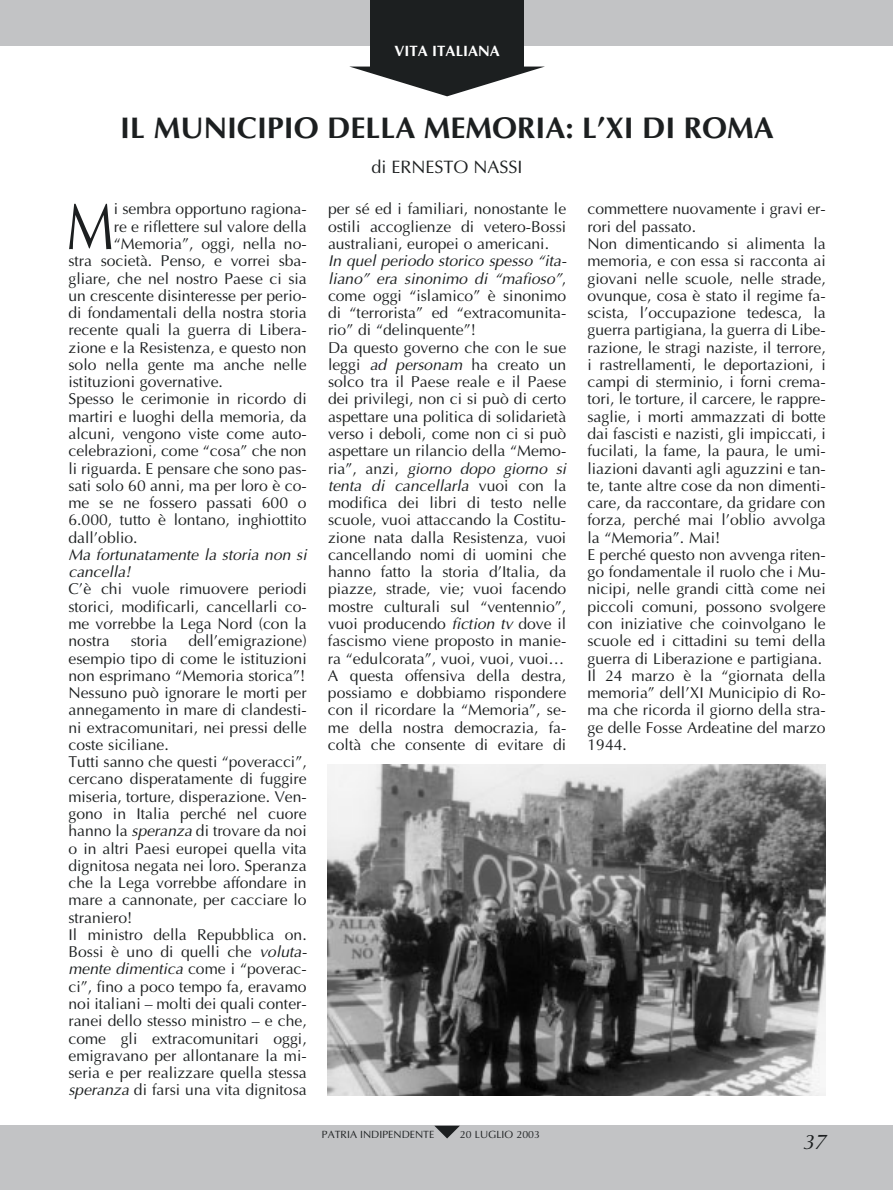
<style>
.page{position:relative;width:893px;height:1190px;background:#fff}
.page>*{position:absolute;margin:0;border:0;box-sizing:border-box;transform-origin:0 0}
.t1{font:66.45px "Optima";color:#1c1f20;scale:.8 1}
.t2{font:700 30px "Optima";color:#1c1f20}
.t3{font:italic 21px "Optima";color:#1c1f20}
.t4{font:18px "Optima";color:#1c1f20}
.t5{font:15.75px/17.2px "Optima";color:#1c1f20}
.t6{font:italic 15.75px/17.2px "Optima";color:#1c1f20}
.t7{font:700 15px "Optima";color:#fff}
.t8{font:10.5px "Optima";color:#1c1f20}
.s1{font-style:italic}
</style>
<div class="page">
<div style="left:0;top:1125px;width:892px;height:64px;background:#c2c3c5"></div>
<div style="left:0;top:0;width:892px;height:45px;background:#c2c3c5"></div>
<div style="left:370px;top:0;width:153px;height:67px;background:#1c1f20"></div>
<svg style="left:351px;top:67px;width:192px;height:29px"></svg>
<svg style="left:434px;top:1125px;width:26px;height:13px"></svg>
<img style="left:328px;top:764px;width:497px;height:332px">
<p class="t7" style="left:394px;top:44px;width:107px">VITA ITALIANA</p>
<h2 class="t2" style="left:120px;top:115px;width:655px">IL MUNICIPIO DELLA MEMORIA: L’XI DI ROMA</h2>
<p class="t4" style="left:371px;top:159px;width:153px">di ERNESTO NASSI</p>
<h1 class="t1" style="left:67px;top:199px;width:61px">M</h1>
<p class="t5" style="left:114px;top:202px;width:194px">i sembra opportuno ragiona-</p>
<p class="t5" style="left:114px;top:219px;width:194px">re e riflettere sul valore della</p>
<p class="t5" style="left:114px;top:236px;width:194px">“Memoria”, oggi, nella no-</p>
<p class="t5" style="left:68px;top:254px;width:240px">stra società. Penso, e vorrei sba-</p>
<p class="t5" style="left:68px;top:271px;width:240px">gliare, che nel nostro Paese ci sia</p>
<p class="t5" style="left:68px;top:288px;width:240px">un crescente disinteresse per perio-</p>
<p class="t5" style="left:68px;top:306px;width:240px">di fondamentali della nostra storia</p>
<p class="t5" style="left:68px;top:323px;width:240px">recente quali la guerra di Libera-</p>
<p class="t5" style="left:68px;top:340px;width:240px">zione e la Resistenza, e questo non</p>
<p class="t5" style="left:68px;top:357px;width:240px">solo nella gente ma anche nelle</p>
<p class="t5" style="left:68px;top:375px;width:156px">istituzioni governative.</p>
<p class="t5" style="left:68px;top:392px;width:240px">Spesso le cerimonie in ricordo di</p>
<p class="t5" style="left:68px;top:409px;width:240px">martiri e luoghi della memoria, da</p>
<p class="t5" style="left:68px;top:426px;width:240px">alcuni, vengono viste come auto-</p>
<p class="t5" style="left:68px;top:444px;width:240px">celebrazioni, come “cosa” che non</p>
<p class="t5" style="left:68px;top:461px;width:240px">li riguarda. E pensare che sono pas-</p>
<p class="t5" style="left:68px;top:478px;width:240px">sati solo 60 anni, ma per loro è co-</p>
<p class="t5" style="left:68px;top:495px;width:240px">me se ne fossero passati 600 o</p>
<p class="t5" style="left:68px;top:513px;width:240px">6.000, tutto è lontano, inghiottito</p>
<p class="t5" style="left:68px;top:530px;width:71px">dall’oblio.</p>
<p class="t6" style="left:68px;top:547px;width:240px">Ma fortunatamente la storia non si cancella!</p>
<p class="t5" style="left:68px;top:582px;width:240px;text-align:justify">C’è chi vuole rimuovere periodi storici, modificarli, cancellarli co&shy;me vorrebbe la Lega Nord (con la nostra</p>
<p class="t5" style="left:68px;top:634px;width:240px;text-indent:120px">dell’emigrazione) esempio tipo di come le istituzioni non esprimano “Memoria storica”!<br>Nessuno può ignorare le morti per annegamento in mare di clandesti&shy;ni extracomunitari, nei pressi delle coste siciliane.<br>Tutti sanno che questi “poveracci”, cercano disperatamente di fuggire miseria, torture, disperazione. Ven&shy;gono in Italia perché nel cuore hanno la <span class="s1">speranza</span> di trovare da noi o in altri Paesi europei quella vita dignitosa negata nei loro. Speranza che la Lega vorrebbe affondare in mare a cannonate, per cacciare lo straniero!<br>Il ministro della Repubblica on.<br>Bossi è uno di quelli che <span class="s1">voluta&shy;mente dimentica</span> come i “poverac&shy;ci”, fino a poco tempo fa, eravamo noi italiani – molti dei quali conter&shy;ranei dello stesso ministro – e che, come gli extracomunitari oggi, emigravano per allontanare la mi&shy;seria e per realizzare quella stessa <span class="s1">speranza</span> di farsi una vita dignitosa</p>
<p class="t5" style="left:131px;top:634px;width:38px">storia</p>
<p class="t5" style="left:328px;top:202px;width:240px;text-align:justify">per sé ed i familiari, nonostante le ostili accoglienze di vetero-Bossi australiani, europei o americani.</p>
<p class="t5" style="left:328px;top:254px;width:240px"><span class="s1">In quel periodo storico spesso “ita&shy;liano” era sinonimo di “mafioso”</span>, come oggi “islamico” è sinonimo di “terrorista” ed “extracomunita&shy;rio” di “delinquente”!<br>Da questo governo che con le sue leggi <span class="s1">ad personam</span> ha creato un solco tra il Paese reale e il Paese dei privilegi, non ci si può di certo aspettare una politica di solidarietà verso i deboli, come non ci si può aspettare un rilancio della “Memo&shy;ria”, anzi, <span class="s1">giorno dopo giorno si tenta di cancellarla</span> vuoi con la modifica dei libri di testo nelle scuole, vuoi attaccando la Costitu&shy;zione nata dalla Resistenza, vuoi cancellando nomi di uomini che hanno fatto la storia d’Italia, da piazze, strade, vie; vuoi facendo mostre culturali sul “ventennio”, vuoi producendo <span class="s1">fiction tv</span> dove il fascismo viene proposto in manie&shy;ra “edulcorata”, vuoi, vuoi, vuoi… A questa offensiva della destra, possiamo e dobbiamo rispondere con il ricordare la “Memoria”, se&shy;me della nostra democrazia, fa&shy;coltà che consente di evitare di</p>
<p class="t8" style="left:322px;top:1130px;width:114px">PATRIA INDIPENDENTE</p>
<p class="t8" style="left:460px;top:1130px;width:81px">20 LUGLIO 2003</p>
<p class="t5" style="left:587px;top:202px;width:240px">commettere nuovamente i gravi er&shy;rori del passato.<br>Non dimenticando si alimenta la memoria, e con essa si racconta ai giovani nelle scuole, nelle strade, ovunque, cosa è stato il regime fa&shy;scista, l’occupazione tedesca, la guerra partigiana, la guerra di Libe&shy;razione, le stragi naziste, il terrore, i rastrellamenti, le deportazioni, i campi di sterminio, i forni crema&shy;tori, le torture, il carcere, le rappre&shy;saglie, i morti ammazzati di botte dai fascisti e nazisti, gli impiccati, i fucilati, la fame, la paura, le umi&shy;liazioni davanti agli aguzzini e tan&shy;te, tante altre cose da non dimenti&shy;care, da raccontare, da gridare con forza, perché mai l’oblio avvolga la “Memoria”. Mai!<br>E perché questo non avvenga riten&shy;go fondamentale il ruolo che i Mu&shy;nicipi, nelle grandi città come nei piccoli comuni, possono svolgere con iniziative che coinvolgano le scuole ed i cittadini su temi della guerra di Liberazione e partigiana.<br>Il 24 marzo è la “giornata della memoria” dell’XI Municipio di Ro&shy;ma che ricorda il giorno della stra&shy;ge delle Fosse Ardeatine del marzo 1944.</p>
<h3 class="t3" style="left:802px;top:1132px;width:25px">37</h3>
</div>
